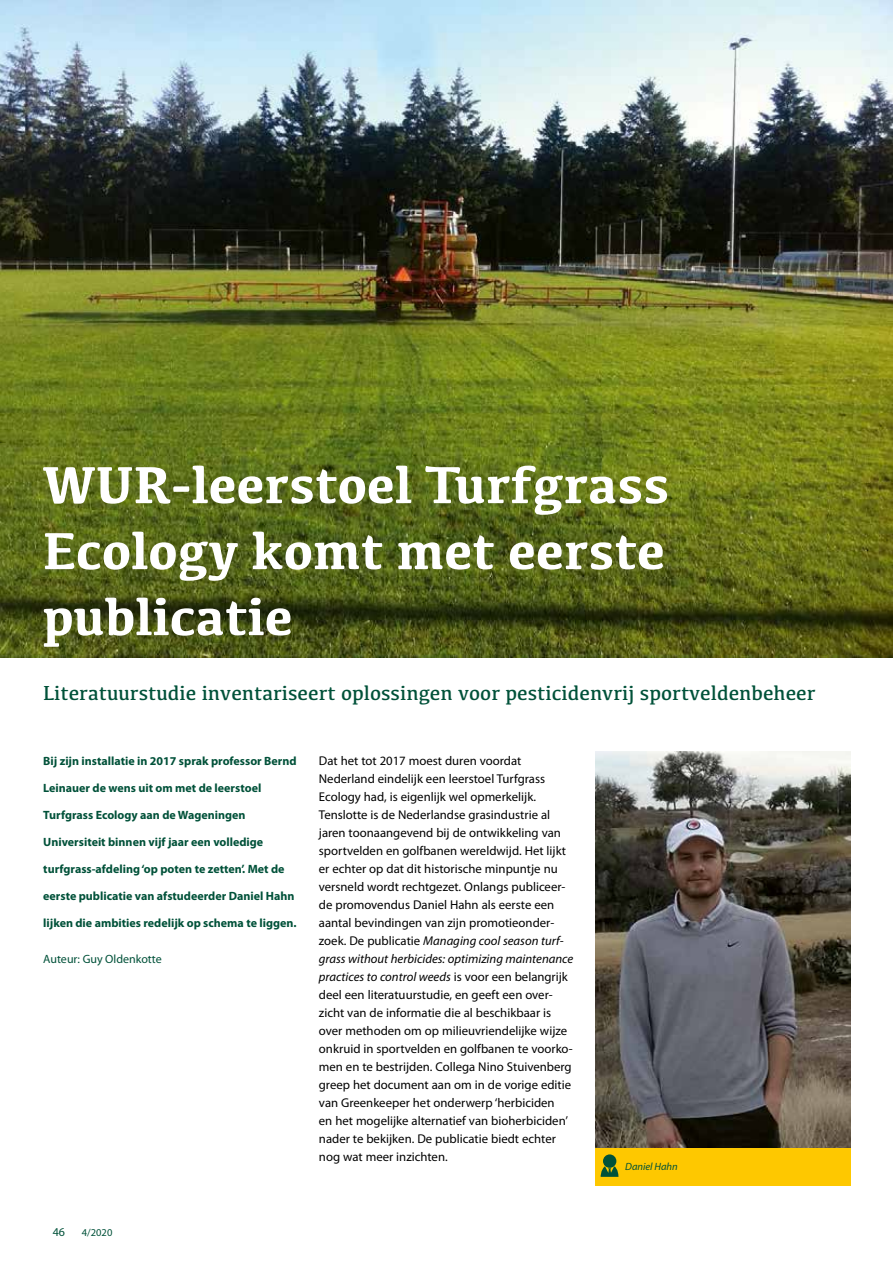
<style>
.page{position:relative;width:893px;height:1263px;background:#fff}
.page>*{position:absolute;margin:0;border:0;box-sizing:border-box;transform-origin:0 0}
.t1{font:700 54px/66px "Kefa";color:#fff;text-align:justify}
.t2{font:21px "Kefa";color:#005139}
.t3{font:12.75px/18px "Myriad Pro";color:#000}
.t4{font:700 12px "Myriad Pro";color:#005139}
.t5{font:12px "Myriad Pro";color:#005139}
.t6{font:italic 10.5px "Myriad Pro";color:#005139}
.t7{font:10.5px "Myriad Pro";color:#005139}
.s1{font-style:italic}
</style>
<div class="page">
<img style="left:0;top:0;width:893px;height:658px">
<img style="left:595px;top:751px;width:255px;height:398px">
<div style="left:595px;top:1149px;width:255px;height:37px;background:#fec800"></div>
<svg style="left:601px;top:1166px;width:17px;height:11px"></svg>
<div style="left:603px;top:1154px;width:13px;height:14px;background:#005139;border-radius:50%"></div>
<h1 class="t1" style="left:43px;top:449px;width:628px">WUR-leerstoel Turfgrass Ecology komt met eerste publicatie</h1>
<h2 class="t2" style="left:43px;top:680px;width:774px">Literatuurstudie inventariseert oplossingen voor pesticidenvrij sportveldenbeheer</h2>
<p class="t4" style="left:43px;top:753px;width:255px">Bij zijn installatie in 2017 sprak professor Bernd</p>
<p class="t4" style="left:43px;top:780px;width:220px">Leinauer de wens uit om met de leerstoel</p>
<p class="t4" style="left:43px;top:807px;width:204px">Turfgrass Ecology aan de Wageningen</p>
<p class="t4" style="left:43px;top:834px;width:221px">Universiteit binnen vijf jaar een volledige</p>
<p class="t4" style="left:43px;top:861px;width:243px">turfgrass-afdeling ‘op poten te zetten’. Met de</p>
<p class="t4" style="left:43px;top:888px;width:253px">eerste publicatie van afstudeerder Daniel Hahn</p>
<p class="t4" style="left:43px;top:915px;width:255px">lijken die ambities redelijk op schema te liggen.</p>
<p class="t5" style="left:43px;top:952px;width:120px">Auteur: Guy Oldenkotte</p>
<p class="t3" style="left:319px;top:752px;width:256px">Dat het tot 2017 moest duren voordat Nederland eindelijk een leerstoel Turfgrass Ecology had, is eigenlijk wel opmerkelijk.<br>Tenslotte is de Nederlandse grasindustrie al jaren toonaangevend bij de ontwikkeling van sportvelden en golfbanen wereldwijd. Het lijkt er echter op dat dit historische minpuntje nu versneld wordt rechtgezet. Onlangs publiceer&shy;de promovendus Daniel Hahn als eerste een aantal bevindingen van zijn promotieonder&shy;zoek. De publicatie <span class="s1">Managing cool season turf&shy;grass without herbicides: optimizing maintenance practices to control weeds</span> is voor een belangrijk deel een literatuurstudie, en geeft een over&shy;zicht van de informatie die al beschikbaar is over methoden om op milieuvriendelijke wijze onkruid in sportvelden en golfbanen te voorko&shy;men en te bestrijden. Collega Nino Stuivenberg greep het document aan om in de vorige editie van Greenkeeper het onderwerp ‘herbiciden<br>en het mogelijke alternatief van bioherbiciden’ nader te bekijken. De publicatie biedt echter nog wat meer inzichten.</p>
<p class="t5" style="left:53px;top:1224px;width:14px">46</p>
<p class="t7" style="left:82px;top:1226px;width:32px">4/2020</p>
<p class="t6" style="left:625px;top:1160px;width:54px">Daniel Hahn</p>
</div>
